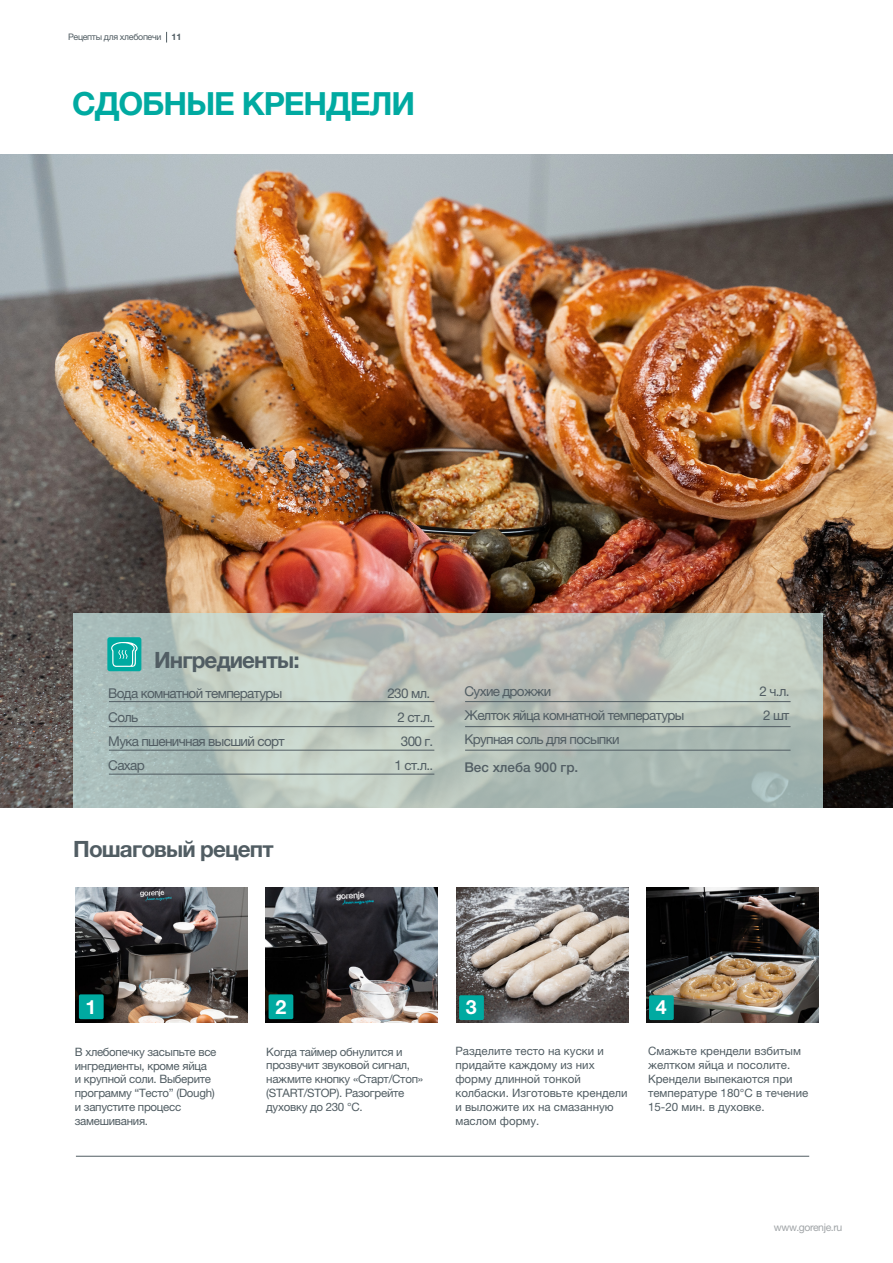
<style>
.page{position:relative;width:893px;height:1263px;background:#fff}
.page>*{position:absolute;margin:0;border:0;box-sizing:border-box;transform-origin:0 0}
.t1{font:700 31.95px "Helvetica Neue LTW1 G";letter-spacing:-.035em;color:#00aaa1}
.t2{font:700 22.5px "Helvetica Neue LTW1 G";letter-spacing:-.04em;color:#515d63}
.t3{font:700 19.65px "Helvetica Neue LTW1 G";color:#fff}
.t4{font:13.5px "Helvetica Neue LTW1 G";letter-spacing:-.05em;color:#515d63}
.t5{font:500 13.5px "Helvetica Neue LTW1 G";color:#515d63}
.t6{font:11.55px/13.8px "Helvetica Neue LTW1 G";color:#515d63}
.t7{font:11.55px/13.8px "Helvetica Neue LTW1 G";letter-spacing:-.025em;color:#515d63}
.t8{font:10.5px "Helvetica Neue LTW1 G";letter-spacing:-.04em;color:#a1a5a8}
.t9{font:9px "Helvetica Neue LTW1 G";letter-spacing:-.04em;color:#515d63}
.s1{font-weight:700}
</style>
<div class="page">
<img style="left:0;top:155px;width:893px;height:653px">
<svg style="left:73px;top:613px;width:750px;height:195px;background:#b5c1ba"></svg>
<div style="left:107px;top:637px;width:34px;height:34px;background:#00aaa1;border-radius:2px"></div>
<svg style="left:111px;top:642px;width:27px;height:25px"></svg>
<hr style="left:109px;top:701px;width:325px;height:1px;background:#515d63">
<hr style="left:109px;top:726px;width:325px;height:1px;background:#515d63">
<hr style="left:109px;top:750px;width:325px;height:1px;background:#515d63">
<hr style="left:109px;top:774px;width:325px;height:1px;background:#515d63">
<hr style="left:465px;top:701px;width:325px;height:1px;background:#515d63">
<hr style="left:465px;top:726px;width:325px;height:1px;background:#515d63">
<hr style="left:465px;top:750px;width:325px;height:1px;background:#515d63">
<img style="left:76px;top:887px;width:172px;height:135px">
<img style="left:266px;top:887px;width:172px;height:135px">
<img style="left:456px;top:887px;width:172px;height:135px">
<img style="left:646px;top:887px;width:172px;height:135px">
<div style="left:79px;top:994px;width:25px;height:25px;background:#00aaa1;border-radius:2px"></div>
<div style="left:269px;top:994px;width:24px;height:25px;background:#00aaa1;border-radius:2px"></div>
<div style="left:459px;top:995px;width:25px;height:25px;background:#00aaa1;border-radius:2px"></div>
<div style="left:649px;top:995px;width:25px;height:25px;background:#00aaa1;border-radius:2px"></div>
<hr style="left:76px;top:1156px;width:733px;height:1px;background:#515d63">
<p class="t9" style="left:68px;top:32px;width:115px">Рецепты для хлебопечи <span class="s1">11</span></p>
<h1 class="t1" style="left:72px;top:84px;width:344px">СДОБНЫЕ КРЕНДЕЛИ</h1>
<h2 class="t2" style="left:154px;top:646px;width:147px">Ингредиенты:</h2>
<p class="t4" style="left:108px;top:684px;width:176px">Вода комнатной температуры</p>
<p class="t4" style="left:387px;top:684px;width:44px">230 мл.</p>
<p class="t4" style="left:108px;top:708px;width:31px">Соль</p>
<p class="t4" style="left:398px;top:708px;width:37px">2 ст.л.</p>
<p class="t4" style="left:108px;top:732px;width:178px">Мука пшеничная высший сорт</p>
<p class="t4" style="left:401px;top:732px;width:34px">300 г.</p>
<p class="t4" style="left:108px;top:756px;width:38px">Сахар</p>
<p class="t4" style="left:394px;top:756px;width:40px">1 ст.л..</p>
<h2 class="t2" style="left:73px;top:835px;width:202px">Пошаговый рецепт</h2>
<p class="t4" style="left:464px;top:682px;width:88px">Сухие дрожжи</p>
<p class="t4" style="left:760px;top:682px;width:31px">2 ч.л.</p>
<p class="t4" style="left:464px;top:706px;width:221px">Желток яйца комнатной температуры</p>
<p class="t4" style="left:763px;top:706px;width:28px">2 шт</p>
<p class="t4" style="left:464px;top:730px;width:157px">Крупная соль для посыпки</p>
<p class="t5" style="left:464px;top:759px;width:115px">Вес хлеба 900 гр.</p>
<h3 class="t3" style="left:86px;top:995px;width:12px">1</h3>
<h3 class="t3" style="left:275px;top:995px;width:12px">2</h3>
<h3 class="t3" style="left:466px;top:995px;width:12px">3</h3>
<h3 class="t3" style="left:656px;top:995px;width:12px">4</h3>
<p class="t6" style="left:455px;top:1044px;width:174px">Разделите тесто на куски и придайте каждому из них форму длинной тонкой колбаски. Изготовьте крендели и выложите их на смазанную маслом форму.</p>
<p class="t7" style="left:75px;top:1044px;width:143px">В хлебопечку засыпьте все ингредиенты, кроме яйца<br>и крупной соли. Выберите программу “Тесто” (Dough) и запустите процесс замешивания.</p>
<p class="t7" style="left:266px;top:1044px;width:158px">Когда таймер обнулится и прозвучит звуковой сигнал, нажмите кнопку «Старт/Стоп» (START/STOP). Разогрейте духовку до 230 °C.</p>
<p class="t6" style="left:648px;top:1044px;width:162px">Смажьте крендели взбитым желтком яйца и посолите.<br>Крендели выпекаются при температуре 180°C в течение<br>15-20 мин. в духовке.</p>
<p class="t8" style="left:774px;top:1221px;width:70px">www.gorenje.ru</p>
</div>
